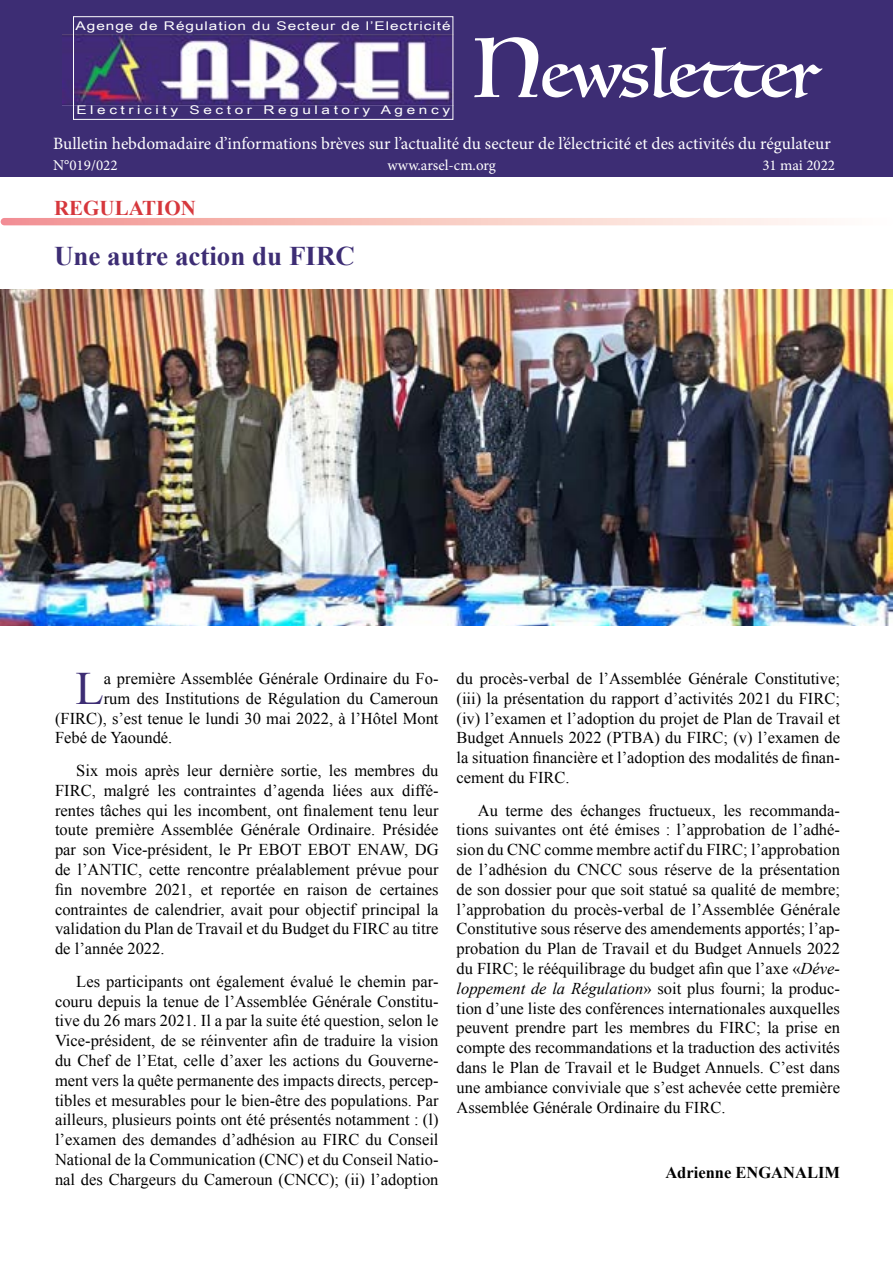
<style>
.page{position:relative;width:893px;height:1263px;background:#fff}
.page>*{position:absolute;margin:0;border:0;box-sizing:border-box;transform-origin:0 0}
.t1{font:65.4px "Luminari";color:#fff}
.t2{font:46.35px "Times New Roman";color:#3d2d74}
.t3{font:700 27px "Times New Roman";color:#3d2d74}
.t4{font:700 21px "Times New Roman";color:#d6373c}
.t5{font:17.25px "Minion Pro";color:#fff}
.t6{font:16.5px/19.8px "Times New Roman";color:#000;text-align:justify}
.t7{font:700 16.5px "Times New Roman";color:#000}
.t8{font:15px "Minion Pro";color:#fff}
.t9{font:12px "Arial Narrow";letter-spacing:.05em;color:#fff;scale:1.57 1}
.t10{font:12px "Arial Narrow";letter-spacing:.19em;color:#fff;scale:1.57 1}
.s1{font-size:81.75px}
.s2{font-style:italic}
</style>
<div class="page">
<div style="left:1px;top:0;width:892px;height:176px;background:#3d2d74"></div>
<svg style="left:1px;top:218px;width:892px;height:7px;background:#f8cbc5"></svg>
<img style="left:63px;top:34px;width:388px;height:71px">
<div style="left:73px;top:17px;width:380px;height:103px;border:1px solid #fff"></div>
<img style="left:0;top:289px;width:892px;height:337px">
<p class="t9" style="left:76px;top:17px;width:240px">Agenge de Régulation du Secteur de l’Electricité</p>
<h1 class="t1" style="left:474px;top:18px;width:347px"><span class="s1">N</span>ewsletter</h1>
<p class="t5" style="left:53px;top:132px;width:779px">Bulletin hebdomadaire d’informations brèves sur l’actualité du secteur de l’électricité et des activités du régulateur</p>
<p class="t8" style="left:53px;top:155px;width:66px">N°019/022</p>
<p class="t8" style="left:387px;top:155px;width:110px">www.arsel-cm.org</p>
<p class="t8" style="left:762px;top:155px;width:74px">31 mai 2022</p>
<p class="t4" style="left:54px;top:193px;width:143px">REGULATION</p>
<h3 class="t3" style="left:54px;top:237px;width:302px">Une autre action du FIRC</h3>
<p class="t10" style="left:76px;top:101px;width:240px">Electricity Sector Regulatory Agency</p>
<h2 class="t2" style="left:75px;top:657px;width:30px">L</h2>
<p class="t6" style="left:104px;top:668px;width:336px">a première Assemblée Générale Ordinaire du Fo-</p>
<p class="t6" style="left:104px;top:688px;width:336px">rum des Institutions de Régulation du Cameroun</p>
<p class="t6" style="left:55px;top:708px;width:385px">(FIRC), s’est tenue le lundi 30 mai 2022, à l’Hôtel Mont</p>
<p class="t6" style="left:55px;top:728px;width:119px">Febé de Yaoundé.</p>
<p class="t6" style="left:55px;top:760px;width:385px;text-indent:21px">Six mois après leur dernière sortie, les membres du FIRC, malgré les contraintes d’agenda liées aux diffé&shy;rentes tâches qui les incombent, ont finalement tenu leur toute première Assemblée Générale Ordinaire. Présidée par son Vice-président, le Pr EBOT EBOT ENAW, DG de l’ANTIC, cette rencontre préalablement prévue pour fin novembre 2021, et reportée en raison de certaines contraintes de calendrier, avait pour objectif principal la validation du Plan de Travail et du Budget du FIRC au titre de l’année 2022.</p>
<p class="t6" style="left:55px;top:971px;width:385px;text-indent:21px">Les participants ont également évalué le chemin par&shy;couru depuis la tenue de l’Assemblée Générale Constitu&shy;tive du 26 mars 2021. Il a par la suite été question, selon le Vice-président, de se réinventer afin de traduire la vision du Chef de l’Etat, celle d’axer les actions du Gouverne&shy;ment vers la quête permanente des impacts directs, percep&shy;tibles et mesurables pour le bien-être des populations. Par ailleurs, plusieurs points ont été présentés notamment : (l) l’examen des demandes d’adhésion au FIRC du Conseil National de la Communication (CNC) et du Conseil Natio&shy;nal des Chargeurs du Cameroun (CNCC); (ii) l’adoption</p>
<p class="t6" style="left:457px;top:668px;width:385px">du procès-verbal de l’Assemblée Générale Constitutive; (iii) la présentation du rapport d’activités 2021 du FIRC; (iv) l’examen et l’adoption du projet de Plan de Travail et Budget Annuels 2022 (PTBA) du FIRC; (v) l’examen de la situation financière et l’adoption des modalités de finan&shy;cement du FIRC.</p>
<p class="t6" style="left:456px;top:800px;width:385px;text-indent:21px">Au terme des échanges fructueux, les recommanda&shy;tions suivantes ont été émises : l’approbation de l’adhé&shy;sion du CNC comme membre actif du FIRC; l’approbation de l’adhésion du CNCC sous réserve de la présentation de son dossier pour que soit statué sa qualité de membre; l’approbation du procès-verbal de l’Assemblée Générale Constitutive sous réserve des amendements apportés; l’ap&shy;probation du Plan de Travail et du Budget Annuels 2022 du FIRC; le rééquilibrage du budget afin que l’axe «<span class="s2">Déve&shy;loppement de la Régulation</span>» soit plus fourni; la produc&shy;tion d’une liste des conférences internationales auxquelles peuvent prendre part les membres du FIRC; la prise en compte des recommandations et la traduction des activités dans le Plan de Travail et le Budget Annuels. C’est dans une ambiance conviviale que s’est achevée cette première Assemblée Générale Ordinaire du FIRC.</p>
<p class="t7" style="left:665px;top:1161px;width:176px">Adrienne ENGANALIM</p>
</div>
